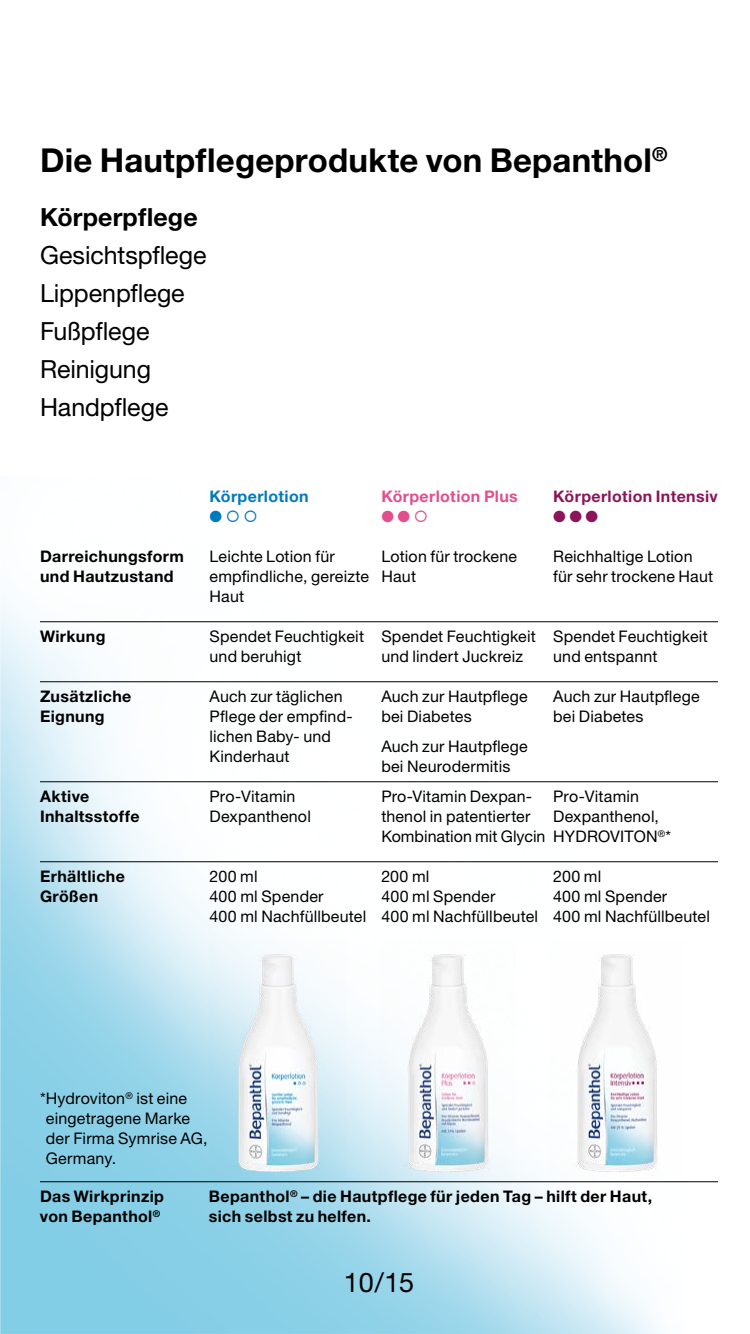
<style>
.page{position:relative;width:750px;height:1334px;background:#fff}
.page>*{position:absolute;margin:0;border:0;box-sizing:border-box;transform-origin:0 0}
.t1{font:700 33px "Helvetica Neue";letter-spacing:.005em;color:#000}
.t2{font:27px "Helvetica Neue";color:#000}
.t3{font:25px/38px "Helvetica Neue";letter-spacing:-.005em;color:#000}
.t4{font:700 25px "Helvetica Neue";letter-spacing:.005em;color:#000}
.t5{font:16px/20px "Helvetica Neue";letter-spacing:.015em;color:#000}
.t6{font:700 16px/20px "Helvetica Neue";letter-spacing:.025em;color:#000}
.t7{font:700 16px "Helvetica Neue";letter-spacing:.02em;color:#8b1558}
.t8{font:700 16px "Helvetica Neue";letter-spacing:.02em;color:#e24e8e}
.t9{font:700 16px "Helvetica Neue";letter-spacing:.02em;color:#007abf}
.t10{font:16px "Zapf Dingbats";color:#007abf}
.t11{font:16px "Zapf Dingbats";color:#e24e8e}
.t12{font:16px "Zapf Dingbats";color:#8b1558}
</style>
<div class="page">
<img style="left:0;top:598px;width:684px;height:736px">
<hr style="left:40px;top:621px;width:678px;height:1px;background:#000">
<hr style="left:40px;top:681px;width:678px;height:1px;background:#000">
<hr style="left:40px;top:781px;width:678px;height:1px;background:#000">
<hr style="left:40px;top:861px;width:678px;height:1px;background:#000">
<hr style="left:40px;top:1181px;width:678px;height:1px;background:#000">
<img style="left:210px;top:940px;width:136px;height:240px">
<img style="left:548px;top:940px;width:136px;height:240px">
<img style="left:379px;top:940px;width:136px;height:240px">
<h1 class="t1" style="left:40px;top:140px;width:629px">Die Hautpflegeprodukte von Bepanthol<sup>®</sup></h1>
<h3 class="t4" style="left:40px;top:202px;width:159px">Körperpflege</h3>
<h3 class="t3" style="left:40px;top:236px;width:168px">Gesichtspflege<br>Lippenpflege<br>Fußpflege<br>Reinigung<br>Handpflege</h3>
<p class="t6" style="left:40px;top:546px;width:146px">Darreichungsform und Hautzustand</p>
<p class="t6" style="left:40px;top:626px;width:67px">Wirkung</p>
<p class="t6" style="left:40px;top:686px;width:93px">Zusätzliche<br>Eignung</p>
<p class="t6" style="left:40px;top:786px;width:101px">Aktive<br>Inhaltsstoffe</p>
<p class="t6" style="left:40px;top:866px;width:86px">Erhältliche<br>Größen</p>
<p class="t9" style="left:210px;top:486px;width:101px">Körperlotion</p>
<p class="t10" style="left:210px;top:509px;width:50px">● ○○</p>
<p class="t5" style="left:210px;top:546px;width:161px">Leichte Lotion für empfindliche, gereizte<br>Haut</p>
<p class="t5" style="left:210px;top:626px;width:156px">Spendet Feuchtigkeit und beruhigt</p>
<p class="t5" style="left:210px;top:686px;width:145px">Auch zur täglichen<br>Pflege der empfind&shy;lichen Baby- und<br>Kinderhaut</p>
<p class="t5" style="left:210px;top:786px;width:103px">Pro-Vitamin<br>Dexpanthenol</p>
<p class="t5" style="left:210px;top:866px;width:158px">200 ml<br>400 ml Spender<br>400 ml Nachfüllbeutel</p>
<p class="t8" style="left:381px;top:486px;width:138px">Körperlotion Plus</p>
<p class="t11" style="left:381px;top:509px;width:48px">● ● ○</p>
<p class="t5" style="left:381px;top:546px;width:137px">Lotion für trockene<br>Haut</p>
<p class="t7" style="left:553px;top:486px;width:166px">Körperlotion Intensiv</p>
<p class="t12" style="left:553px;top:509px;width:47px">● ● ●</p>
<p class="t5" style="left:553px;top:546px;width:162px">Reichhaltige Lotion für sehr trockene Haut</p>
<p class="t5" style="left:381px;top:626px;width:156px">Spendet Feuchtigkeit und lindert Juckreiz</p>
<p class="t5" style="left:381px;top:686px;width:148px">Auch zur Hautpflege bei Diabetes</p>
<p class="t5" style="left:381px;top:736px;width:148px">Auch zur Hautpflege bei Neurodermitis</p>
<p class="t5" style="left:381px;top:786px;width:166px">Pro-Vitamin Dexpan&shy;thenol in patentierter<br>Kombination mit Glycin</p>
<p class="t5" style="left:381px;top:866px;width:158px">200 ml<br>400 ml Spender<br>400 ml Nachfüllbeutel</p>
<p class="t5" style="left:553px;top:626px;width:156px">Spendet Feuchtigkeit und entspannt</p>
<p class="t5" style="left:553px;top:686px;width:148px">Auch zur Hautpflege bei Diabetes</p>
<p class="t5" style="left:553px;top:786px;width:120px">Pro-Vitamin<br>Dexpanthenol,<br>HYDROVITON<sup>®</sup>*</p>
<p class="t5" style="left:553px;top:866px;width:158px">200 ml<br>400 ml Spender<br>400 ml Nachfüllbeutel</p>
<p class="t5" style="left:46px;top:1088px;width:163px;text-indent:-6px">*Hydroviton<sup>®</sup> ist eine eingetragene Marke der Firma Symrise AG,<br>Germany.</p>
<p class="t6" style="left:40px;top:1186px;width:125px">Das Wirkprinzip</p>
<p class="t6" style="left:209px;top:1186px;width:445px">Bepanthol<sup>®</sup> – die Hautpflege für jeden Tag – hilft der Haut,</p>
<p class="t6" style="left:40px;top:1206px;width:122px">von Bepanthol<sup>®</sup></p>
<p class="t6" style="left:209px;top:1206px;width:164px">sich selbst zu helfen.</p>
<h2 class="t2" style="left:344px;top:1266px;width:72px">10/15</h2>
</div>
